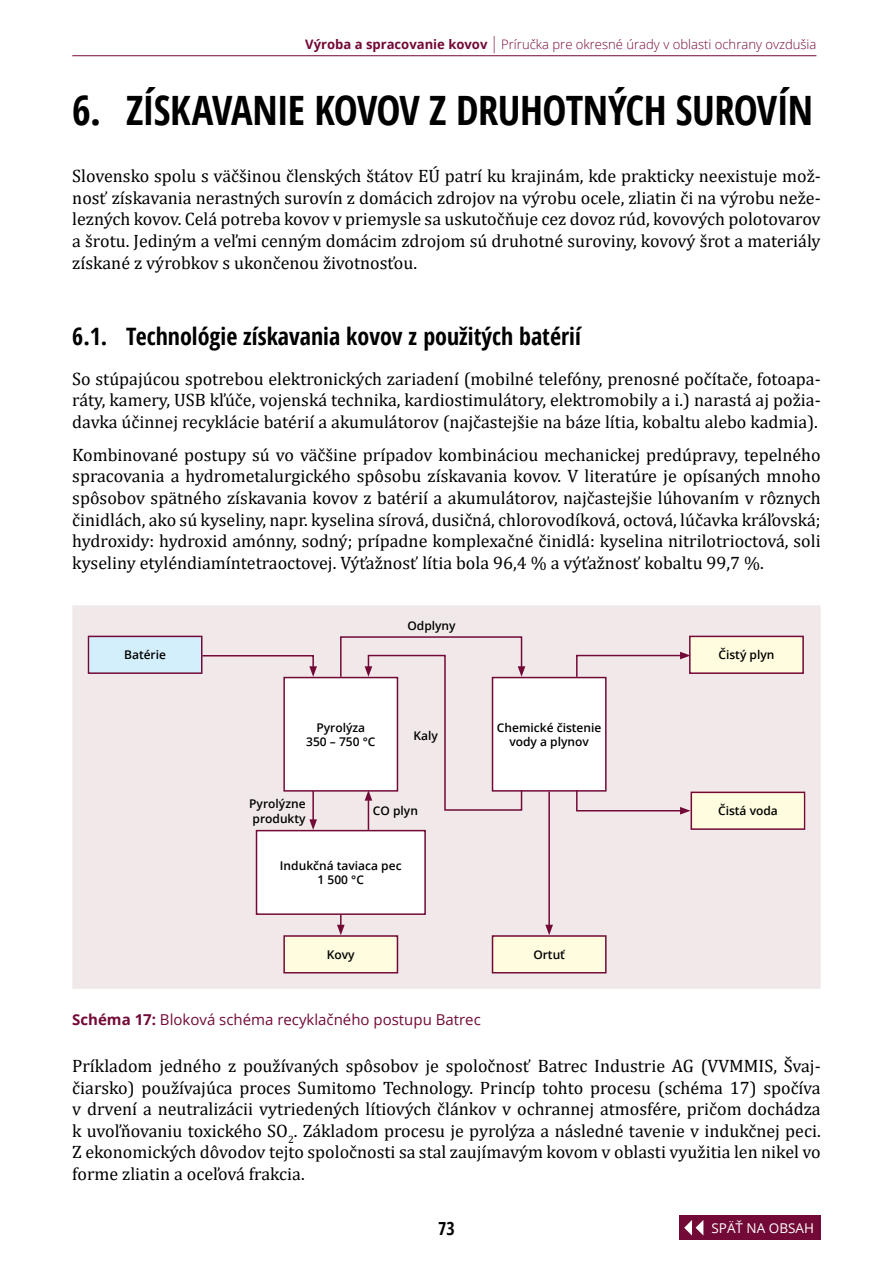
<style>
.page{position:relative;width:893px;height:1263px;background:#fff}
.page>*{position:absolute;margin:0;border:0;box-sizing:border-box;transform-origin:0 0}
.Nadpis_1{font:700 condensed 40.5px "Open Sans";letter-spacing:-.02em;color:#000}
.Podnadpis_1{font:700 condensed 24px "Open Sans";color:#000}
.Prvý_odstavec{font:18px/21.6px "Cambria";color:#000;text-align:justify}
.t1{font:700 condensed 18px "Open Sans";color:#000}
.obr{font:15px "Open Sans";color:#730937}
.t2{font:13.5px "Open Sans";color:#fff}
.t3{font:300 13.05px "Open Sans";color:#730937}
.t4{font:600 12px/14.4px "Open Sans";color:#000;text-align:center}
.s1{font-weight:700}
.s2{font-size:16.95px}
</style>
<div class="page">
<hr style="left:72px;top:55px;width:744px;height:1px;background:#730937">
<div style="left:679px;top:1215px;width:142px;height:25px;background:#730937"></div>
<svg style="left:684px;top:1220px;width:19px;height:15px"></svg>
<svg style="left:72px;top:605px;width:749px;height:384px;background:#f0e7e7"></svg>
<p class="t3" style="left:305px;top:36px;width:513px"><span class="s1">Výroba a spracovanie kovov</span> <span class="s2">|</span> Príručka pre okresné úrady v oblasti ochrany ovzdušia</p>
<p class="Nadpis_1" style="left:72px;top:82px;width:742px">6. ZÍSKAVANIE KOVOV Z DRUHOTNÝCH SUROVÍN</p>
<p class="Prvý_odstavec" style="left:72px;top:165px;width:750px">Slovensko spolu s väčšinou členských štátov EÚ patrí ku krajinám, kde prakticky neexistuje mož&shy;nosť získavania nerastných surovín z domácich zdrojov na výrobu ocele, zliatin či na výrobu neže&shy;lezných kovov. Celá potreba kovov v priemysle sa uskutočňuje cez dovoz rúd, kovových polotovarov a šrotu. Jediným a veľmi cenným domácim zdrojom sú druhotné suroviny, kovový šrot a materiály získané z výrobkov s ukončenou životnosťou.</p>
<p class="Podnadpis_1" style="left:72px;top:319px;width:510px">6.1. Technológie získavania kovov z použitých batérií</p>
<p class="Prvý_odstavec" style="left:72px;top:367px;width:750px">So stúpajúcou spotrebou elektronických zariadení (mobilné telefóny, prenosné počítače, fotoapa&shy;ráty, kamery, USB kľúče, vojenská technika, kardiostimulátory, elektromobily a i.) narastá aj požia&shy;davka účinnej recyklácie batérií a akumulátorov (najčastejšie na báze lítia, kobaltu alebo kadmia).</p>
<p class="Prvý_odstavec" style="left:72px;top:444px;width:750px">Kombinované postupy sú vo väčšine prípadov kombináciou mechanickej predúpravy, tepelného spracovania a hydrometalurgického spôsobu získavania kovov. V literatúre je opísaných mnoho spôsobov spätného získavania kovov z batérií a akumulátorov, najčastejšie lúhovaním v rôznych činidlách, ako sú kyseliny, napr. kyselina sírová, dusičná, chlorovodíková, octová, lúčavka kráľovská; hydroxidy: hydroxid amónny, sodný; prípadne komplexačné činidlá: kyselina nitrilotrioctová, soli kyseliny etyléndiamíntetraoctovej. Výťažnosť lítia bola 96,4 % a výťažnosť kobaltu 99,7 %.</p>
<p class="t4" style="left:407px;top:619px;width:50px">Odplyny</p>
<p class="t4" style="left:124px;top:647px;width:43px">Batérie</p>
<p class="t4" style="left:718px;top:647px;width:57px">Čistý plyn</p>
<p class="t4" style="left:306px;top:720px;width:71px">Pyrolýza<br>350 – 750 °C</p>
<p class="t4" style="left:414px;top:728px;width:26px">Kaly</p>
<p class="t4" style="left:249px;top:796px;width:58px;text-align:left">Pyrolýzne produkty</p>
<p class="t4" style="left:373px;top:803px;width:47px">CO plyn</p>
<p class="t4" style="left:280px;top:858px;width:123px">Indukčná taviaca pec<br>1 500 °C</p>
<p class="t4" style="left:327px;top:947px;width:29px">Kovy</p>
<p class="t4" style="left:497px;top:720px;width:106px">Chemické čistenie vody a plynov</p>
<p class="t4" style="left:533px;top:947px;width:33px">Ortuť</p>
<p class="t4" style="left:718px;top:803px;width:61px">Čistá voda</p>
<p class="obr" style="left:72px;top:1009px;width:410px"><span class="s1">Schéma 17:</span> Bloková schéma recyklačného postupu Batrec</p>
<p class="Prvý_odstavec" style="left:72px;top:1055px;width:750px">Príkladom jedného z používaných spôsobov je spoločnosť Batrec Industrie AG (VVMMIS, Švaj&shy;čiarsko) používajúca proces Sumitomo Technology. Princíp tohto procesu (schéma 17) spočíva v drvení a neutralizácii vytriedených lítiových článkov v ochrannej atmosfére, pričom dochádza k uvoľňovaniu toxického SO<sub>2</sub>. Základom procesu je pyrolýza a následné tavenie v indukčnej peci.<br>Z ekonomických dôvodov tejto spoločnosti sa stal zaujímavým kovom v oblasti využitia len nikel vo forme zliatin a oceľová frakcia.</p>
<p class="t1" style="left:438px;top:1216px;width:18px">73</p>
<p class="t2" style="left:711px;top:1219px;width:104px">SPÄŤ NA OBSAH</p>
</div>
